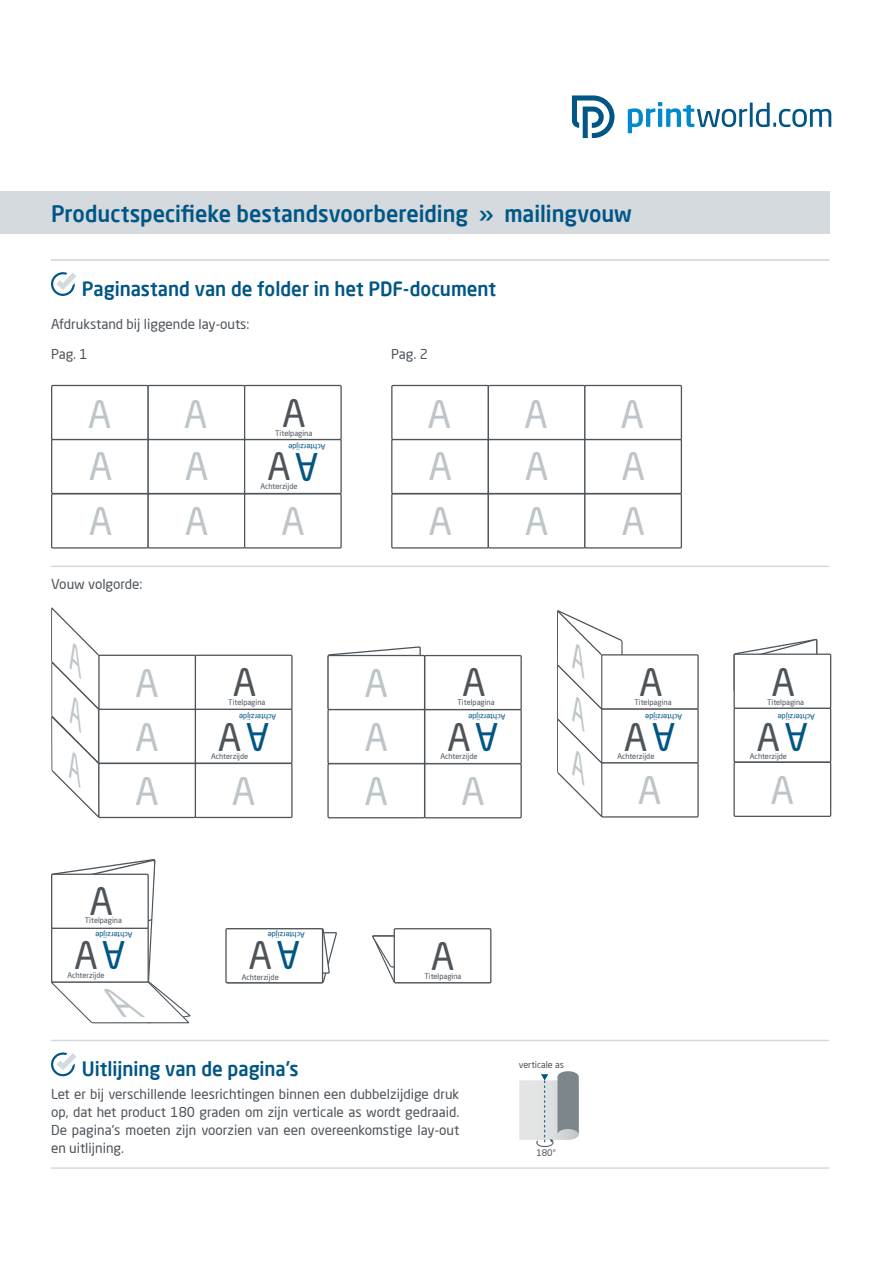
<style>
.page{position:relative;width:893px;height:1263px;background:#fff}
.page>*{position:absolute;margin:0;border:0;box-sizing:border-box;transform-origin:0 0}
.t1{font:37.5px/54.4px "Neo Sans Pro";color:#bec5c9}
.t2{font:37.5px "Neo Sans Pro";color:#4d545a}
.t3{font:500 22.5px "Neo Sans Pro";color:#015685;scale:.96 1}
.t4{font:500 19.5px "Neo Sans Pro";color:#015685;scale:.96 1}
.t5{font:13.5px/18px "Neo Sans Pro";color:#4d545a;text-align:justify}
.t6{font:9px "Neo Sans Pro";color:#4d545a}
.t7{font:7.5px "Neo Sans Pro";color:#4d545a}
.t8{font:7.5px "Neo Sans Pro";color:#015685}
</style>
<div class="page">
<div style="left:0;top:191px;width:829px;height:43px;background:#d4dade"></div>
<svg style="left:628px;top:102px;width:203px;height:31px"></svg>
<svg style="left:572px;top:96px;width:42px;height:42px"></svg>
<svg style="left:64px;top:1039px;width:426px;height:38px"></svg>
<svg style="left:51px;top:272px;width:25px;height:24px"></svg>
<svg style="left:51px;top:1052px;width:26px;height:24px"></svg>
<hr style="left:51px;top:259px;width:778px;height:2px;background:#d4dade">
<hr style="left:51px;top:1040px;width:778px;height:1px;background:#d4dade">
<hr style="left:51px;top:1167px;width:778px;height:2px;background:#d4dade">
<svg style="left:519px;top:1071px;width:60px;height:76px"></svg>
<hr style="left:51px;top:566px;width:778px;height:1px;background:#d4dade">
<div style="left:195px;top:709px;width:98px;height:55px;border:1px solid #4d545a"></div>
<svg style="left:372px;top:934px;width:120px;height:50px"></svg>
<div style="left:195px;top:763px;width:98px;height:55px;border:1px solid #4d545a"></div>
<div style="left:424px;top:709px;width:98px;height:55px;border:1px solid #4d545a"></div>
<div style="left:424px;top:763px;width:98px;height:55px;border:1px solid #4d545a"></div>
<div style="left:601px;top:708px;width:98px;height:55px;border:1px solid #4d545a"></div>
<div style="left:601px;top:762px;width:98px;height:55px;border:1px solid #4d545a"></div>
<div style="left:733px;top:707px;width:98px;height:56px;border:1px solid #4d545a"></div>
<div style="left:733px;top:762px;width:98px;height:55px;border:1px solid #4d545a"></div>
<div style="left:394px;top:929px;width:97px;height:54px;background:#fff"></div>
<div style="left:394px;top:928px;width:97px;height:55px;border:1px solid #4d545a"></div>
<div style="left:391px;top:439px;width:98px;height:55px;border:1px solid #4d545a"></div>
<div style="left:391px;top:493px;width:98px;height:56px;border:1px solid #4d545a"></div>
<div style="left:51px;top:385px;width:98px;height:55px;border:1px solid #4d545a"></div>
<div style="left:195px;top:655px;width:98px;height:55px;border:1px solid #4d545a"></div>
<div style="left:424px;top:655px;width:98px;height:55px;border:1px solid #4d545a"></div>
<div style="left:601px;top:654px;width:98px;height:55px;border:1px solid #4d545a"></div>
<div style="left:733px;top:653px;width:98px;height:56px;border:1px solid #4d545a"></div>
<div style="left:391px;top:385px;width:98px;height:55px;border:1px solid #4d545a"></div>
<div style="left:148px;top:439px;width:97px;height:55px;border:1px solid #4d545a"></div>
<div style="left:148px;top:493px;width:97px;height:56px;border:1px solid #4d545a"></div>
<div style="left:98px;top:709px;width:98px;height:55px;border:1px solid #4d545a"></div>
<div style="left:98px;top:763px;width:98px;height:55px;border:1px solid #4d545a"></div>
<div style="left:327px;top:709px;width:98px;height:55px;border:1px solid #4d545a"></div>
<div style="left:327px;top:763px;width:98px;height:55px;border:1px solid #4d545a"></div>
<div style="left:488px;top:439px;width:97px;height:55px;border:1px solid #4d545a"></div>
<div style="left:488px;top:493px;width:97px;height:56px;border:1px solid #4d545a"></div>
<div style="left:148px;top:385px;width:97px;height:55px;border:1px solid #4d545a"></div>
<div style="left:98px;top:655px;width:98px;height:55px;border:1px solid #4d545a"></div>
<div style="left:327px;top:655px;width:98px;height:55px;border:1px solid #4d545a"></div>
<div style="left:488px;top:385px;width:97px;height:55px;border:1px solid #4d545a"></div>
<div style="left:244px;top:439px;width:98px;height:55px;border:1px solid #4d545a"></div>
<div style="left:244px;top:493px;width:98px;height:56px;border:1px solid #4d545a"></div>
<div style="left:584px;top:439px;width:98px;height:55px;border:1px solid #4d545a"></div>
<div style="left:584px;top:493px;width:98px;height:56px;border:1px solid #4d545a"></div>
<div style="left:244px;top:385px;width:98px;height:55px;border:1px solid #4d545a"></div>
<div style="left:584px;top:385px;width:98px;height:55px;border:1px solid #4d545a"></div>
<svg style="left:225px;top:928px;width:112px;height:56px"></svg>
<svg style="left:327px;top:646px;width:94px;height:64px"></svg>
<svg style="left:557px;top:610px;width:66px;height:208px"></svg>
<svg style="left:733px;top:639px;width:85px;height:57px"></svg>
<svg style="left:51px;top:399px;width:140px;height:625px"></svg>
<h2 class="t3" style="left:51px;top:200px;width:607px">Productspecifieke bestandsvoorbereiding » mailingvouw</h2>
<h3 class="t4" style="left:82px;top:276px;width:433px">Paginastand van de folder in het PDF-document</h3>
<p class="t5" style="left:51px;top:315px;width:200px">Afdrukstand bij liggende lay-outs:</p>
<p class="t5" style="left:51px;top:345px;width:38px">Pag. 1</p>
<p class="t5" style="left:391px;top:345px;width:38px">Pag. 2</p>
<h1 class="t1" style="left:88px;top:386px;width:25px">A</h1>
<h1 class="t1" style="left:524px;top:386px;width:25px">A</h1>
<h1 class="t1" style="left:89px;top:439px;width:25px">A</h1>
<h1 class="t1" style="left:281px;top:493px;width:25px">A</h1>
<h1 class="t1" style="left:184px;top:386px;width:25px">A</h1>
<h1 class="t1" style="left:427px;top:386px;width:25px">A</h1>
<h1 class="t1" style="left:185px;top:439px;width:25px">A</h1>
<p class="t7" style="left:275px;top:429px;width:39px">Titelpagina</p>
<p class="t8" style="left:325px;top:451px;width:39px;rotate:-180deg">Achterzijde</p>
<h1 class="t1" style="left:525px;top:439px;width:25px">A<br>A</h1>
<h1 class="t2" style="left:267px;top:444px;width:25px">A</h1>
<h1 class="t1" style="left:428px;top:439px;width:25px">A<br>A</h1>
<p class="t7" style="left:260px;top:482px;width:39px">Achterzijde</p>
<h1 class="t1" style="left:89px;top:493px;width:25px">A</h1>
<h1 class="t1" style="left:185px;top:493px;width:25px">A</h1>
<p class="t5" style="left:51px;top:575px;width:93px">Vouw volgorde:</p>
<h1 class="t1" style="left:620px;top:386px;width:25px">A</h1>
<h1 class="t1" style="left:621px;top:439px;width:25px">A<br>A</h1>
<p class="t7" style="left:228px;top:698px;width:39px">Titelpagina</p>
<p class="t7" style="left:457px;top:698px;width:39px">Titelpagina</p>
<p class="t7" style="left:634px;top:698px;width:39px">Titelpagina</p>
<p class="t8" style="left:276px;top:721px;width:39px;rotate:-180deg">Achterzijde</p>
<p class="t8" style="left:505px;top:721px;width:39px;rotate:-180deg">Achterzijde</p>
<p class="t8" style="left:682px;top:721px;width:39px;rotate:-180deg">Achterzijde</p>
<h1 class="t2" style="left:218px;top:714px;width:25px">A</h1>
<h1 class="t2" style="left:447px;top:714px;width:25px">A</h1>
<h1 class="t2" style="left:624px;top:714px;width:25px">A</h1>
<p class="t7" style="left:85px;top:916px;width:39px">Titelpagina</p>
<p class="t7" style="left:211px;top:752px;width:39px">Achterzijde</p>
<p class="t7" style="left:440px;top:752px;width:39px">Achterzijde</p>
<p class="t7" style="left:617px;top:752px;width:39px">Achterzijde</p>
<p class="t8" style="left:132px;top:940px;width:39px;rotate:-180deg">Achterzijde</p>
<p class="t8" style="left:305px;top:939px;width:39px;rotate:-180deg">Achterzijde</p>
<h1 class="t2" style="left:74px;top:932px;width:25px">A</h1>
<p class="t7" style="left:67px;top:970px;width:39px">Achterzijde</p>
<h1 class="t2" style="left:248px;top:932px;width:25px">A</h1>
<p class="t7" style="left:242px;top:973px;width:39px">Achterzijde</p>
<h1 class="t2" style="left:431px;top:933px;width:25px">A</h1>
<p class="t7" style="left:424px;top:971px;width:39px">Titelpagina</p>
<h3 class="t4" style="left:82px;top:1057px;width:227px">Uitlijning van de pagina's</h3>
<p class="t5" style="left:51px;top:1084px;width:410px">Let er bij verschillende leesrichtingen binnen een dubbelzijdige druk op, dat het product 180 graden om zijn verticale as wordt gedraaid.<br>De pagina's moeten zijn voorzien van een overeenkomstige lay-out en uitlijning.</p>
<p class="t6" style="left:519px;top:1059px;width:47px">verticale as</p>
<p class="t6" style="left:536px;top:1147px;width:21px">180°</p>
<p class="t7" style="left:767px;top:698px;width:39px">Titelpagina</p>
<p class="t8" style="left:815px;top:721px;width:39px;rotate:-180deg">Achterzijde</p>
<h1 class="t2" style="left:757px;top:714px;width:25px">A</h1>
<p class="t7" style="left:750px;top:752px;width:39px">Achterzijde</p>
<h1 class="t1" style="left:770px;top:763px;width:25px">A</h1>
</div>
